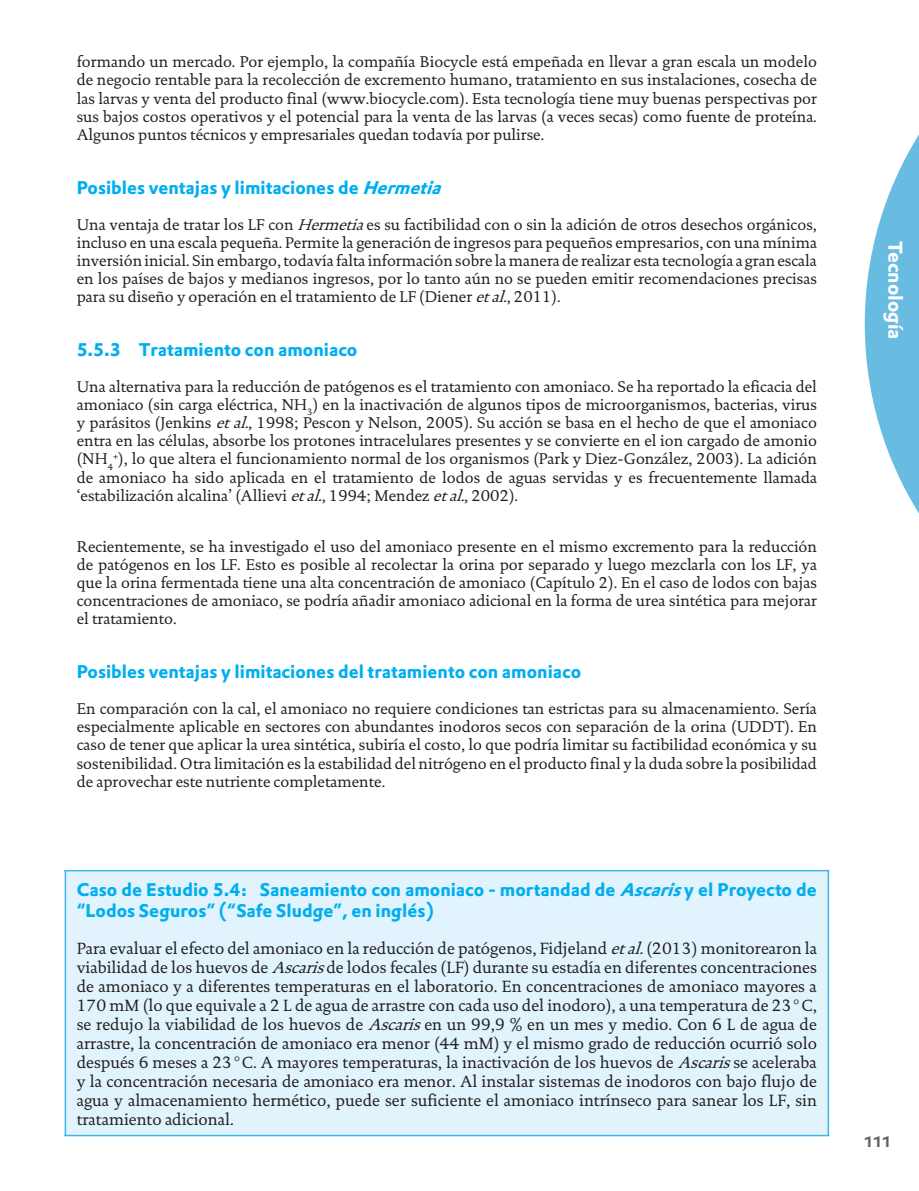
<style>
.page{position:relative;width:919px;height:1191px;background:#fff}
.page>*{position:absolute;margin:0;border:0;box-sizing:border-box;transform-origin:0 0}
.t1{font:19.5px "DTL Prokyon T Bold";color:#fff}
.t2{font:18px/20.7px "DTL Prokyon T Bold";color:#00aeef}
.t3{font:16.5px/18.9px "DTL Documenta T";color:#231f20;text-align:justify}
.t4{font:15.75px/18.1px "DTL Documenta T";color:#231f20;text-align:justify}
.t5{font:15px "DTL Prokyon T Bold";color:#636466}
.s1{font-style:italic}
</style>
<div class="page">
<svg style="left:864px;top:136px;width:54px;height:376px"></svg>
<div style="left:65px;top:870px;width:763px;height:265px;background:#e1f4fd"></div>
<hr style="left:64px;top:870px;width:765px;height:1px;background:#42b5e8">
<hr style="left:65px;top:871px;width:1px;height:264px;background:#42b5e8">
<hr style="left:827px;top:871px;width:2px;height:264px;background:#42b5e8">
<hr style="left:64px;top:1134px;width:765px;height:2px;background:#42b5e8">
<p class="t4" style="left:77px;top:53px;width:741px">formando un mercado. Por ejemplo, la compañía Biocycle está empeñada en llevar a gran escala un modelo de negocio rentable para la recolección de excremento humano, tratamiento en sus instalaciones, cosecha de las larvas y venta del producto final (www.biocycle.com). Esta tecnología tiene muy buenas perspectivas por sus bajos costos operativos y el potencial para la venta de las larvas (a veces secas) como fuente de proteína.<br>Algunos puntos técnicos y empresariales quedan todavía por pulirse.</p>
<p class="t2" style="left:77px;top:177px;width:372px">Posibles ventajas y limitaciones de <span class="s1">Hermetia</span></p>
<p class="t4" style="left:77px;top:215px;width:741px">Una ventaja de tratar los LF con <span class="s1">Hermetia</span>es su factibilidad con o sin la adición de otros desechos orgánicos, incluso en una escala pequeña. Permite la generación de ingresos para pequeños empresarios, con una mínima inversión inicial. Sin embargo, todavía falta información sobre la manera de realizar esta tecnología a gran escala en los países de bajos y medianos ingresos, por lo tanto aún no se pueden emitir recomendaciones precisas para su diseño y operación en el tratamiento de LF (Diener <span class="s1">etal.</span>, 2011).</p>
<p class="t2" style="left:77px;top:339px;width:282px">5.5.3 Tratamiento con amoniaco</p>
<p class="t4" style="left:77px;top:377px;width:741px">Una alternativa para la reducción de patógenos es el tratamiento con amoniaco. Se ha reportado la eficacia del amoniaco (sin carga eléctrica, NH<sub>3</sub>) en la inactivación de algunos tipos de microorganismos, bacterias, virus y parásitos (Jenkins <span class="s1">etal.</span>, 1998; Pescon y Nelson, 2005). Su acción se basa en el hecho de que el amoniaco entra en las células, absorbe los protones intracelulares presentes y se convierte en el ion cargado de amonio (NH<sub>4</sub><sup>+</sup>), lo que altera el funcionamiento normal de los organismos (Park y Diez-González, 2003). La adición de amoniaco ha sido aplicada en el tratamiento de lodos de aguas servidas y es frecuentemente llamada ‘estabilización alcalina’ (Allievi <span class="s1">etal.</span>, 1994; Mendez <span class="s1">etal.</span>, 2002).</p>
<p class="t4" style="left:77px;top:537px;width:741px">Recientemente, se ha investigado el uso del amoniaco presente en el mismo excremento para la reducción de patógenos en los LF. Esto es posible al recolectar la orina por separado y luego mezclarla con los LF, ya que la orina fermentada tiene una alta concentración de amoniaco (Capítulo 2). En el caso de lodos con bajas concentraciones de amoniaco, se podría añadir amoniaco adicional en la forma de urea sintética para mejorar el tratamiento.</p>
<p class="t2" style="left:77px;top:661px;width:506px">Posibles ventajas y limitaciones del tratamiento con amoniaco</p>
<p class="t4" style="left:77px;top:699px;width:741px">En comparación con la cal, el amoniaco no requiere condiciones tan estrictas para su almacenamiento. Sería especialmente aplicable en sectores con abundantes inodoros secos con separación de la orina (UDDT). En caso de tener que aplicar la urea sintética, subiría el costo, lo que podría limitar su factibilidad económica y su sostenibilidad. Otra limitación es la estabilidad del nitrógeno en el producto final y la duda sobre la posibilidad de aprovechar este nutriente completamente.</p>
<p class="t2" style="left:77px;top:879px;width:741px">Caso de Estudio 5.4: Saneamiento con amoniaco - mortandad de <span class="s1">Ascaris</span>y el Proyecto de “Lodos Seguros” (“Safe Sludge”, en inglés)</p>
<p class="t3" style="left:77px;top:939px;width:741px">Para evaluar el efecto del amoniaco en la reducción de patógenos, Fidjeland <span class="s1">etal.</span>(2013) monitorearon la viabilidad de los huevos de <span class="s1">Ascaris</span>de lodos fecales (LF) durante su estadía en diferentes concentraciones de amoniaco y a diferentes temperaturas en el laboratorio. En concentraciones de amoniaco mayores a 170 mM (lo que equivale a 2 L de agua de arrastre con cada uso del inodoro), a una temperatura de 23°C, se redujo la viabilidad de los huevos de <span class="s1">Ascaris</span>en un 99,9 % en un mes y medio. Con 6 L de agua de arrastre, la concentración de amoniaco era menor (44 mM) y el mismo grado de reducción ocurrió solo después 6 meses a 23°C. A mayores temperaturas, la inactivación de los huevos de <span class="s1">Ascaris</span>se aceleraba y la concentración necesaria de amoniaco era menor. Al instalar sistemas de inodoros con bajo flujo de agua y almacenamiento hermético, puede ser suficiente el amoniaco intrínseco para sanear los LF, sin tratamiento adicional.</p>
<p class="t1" style="left:908px;top:241px;width:100px;rotate:90deg">Tecnología</p>
<p class="t5" style="left:864px;top:1131px;width:28px">111</p>
</div>
